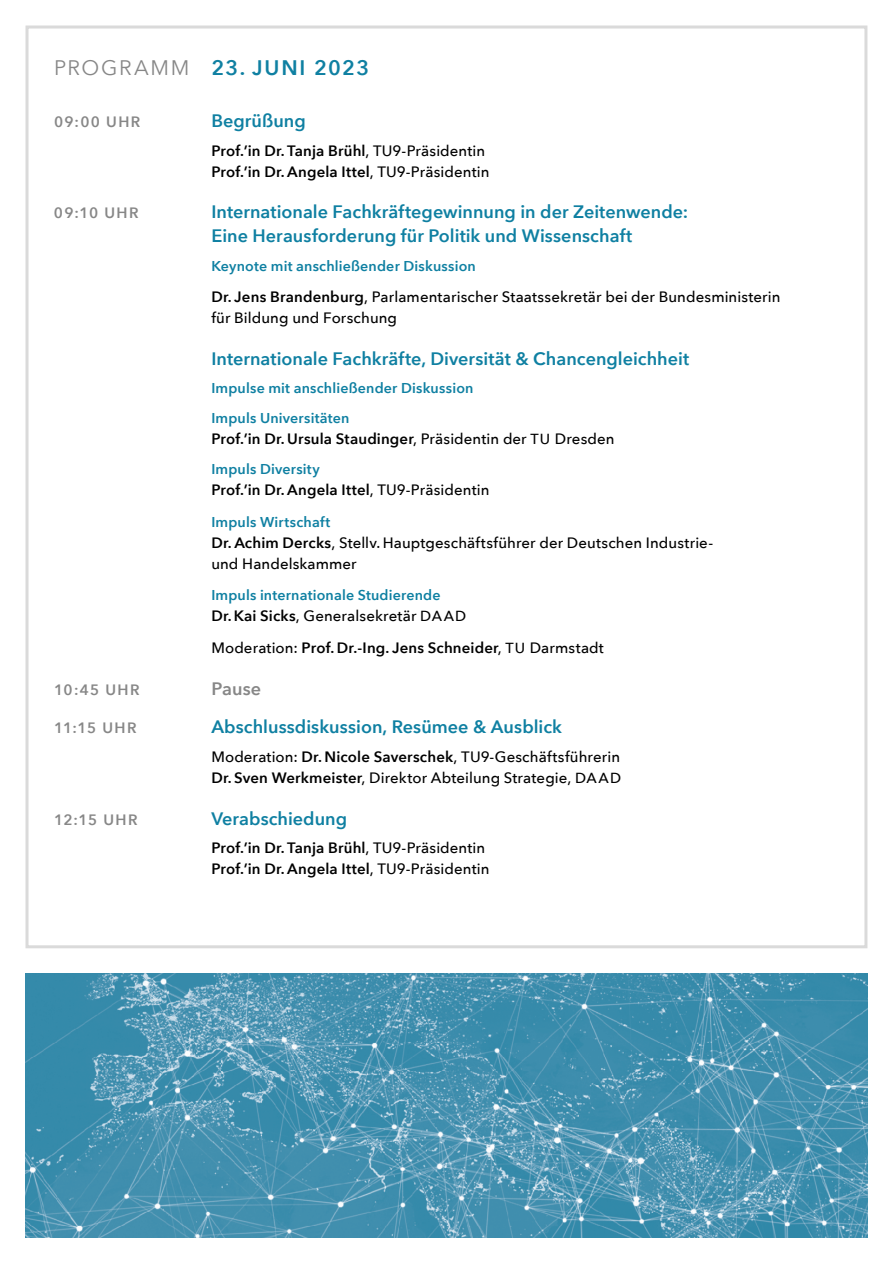
<style>
.page{position:relative;width:893px;height:1263px;background:#fff}
.page>*{position:absolute;margin:0;border:0;box-sizing:border-box;transform-origin:0 0}
.t1{font:600 21px "Avenir Next";letter-spacing:.07em;color:#0f80a2}
.t2{font:600 18px/24px "Avenir Next";color:#0f80a2}
.t3{font:600 18px "Avenir Next";color:#878787}
.t4{font:600 15px/21px "Avenir Next";letter-spacing:.01em;color:#000}
.t5{font:500 15px/21px "Avenir Next";letter-spacing:.005em;color:#000}
.t6{font:600 15px "Avenir Next";letter-spacing:.095em;color:#878787}
.t7{font:600 14.25px/30px "Avenir Next";letter-spacing:.015em;color:#0f80a2}
.s1{font-weight:400;color:#878787}
.s2{font-weight:500}
.s3{font-weight:600}
.s4{font-weight:500;font-size:14.55px}
.s5{font-size:14.55px}
</style>
<div class="page">
<img style="left:26px;top:974px;width:841px;height:263px">
<h1 class="t1" style="left:54px;top:50px;width:317px"><span class="s1">PROGRAMM</span> 23. JUNI 2023</h1>
<p class="t6" style="left:54px;top:109px;width:88px">09:00 UHR</p>
<p class="t2" style="left:211px;top:109px;width:96px">Begrüßung</p>
<p class="t4" style="left:211px;top:140px;width:280px">Prof.’in Dr. Tanja Brühl<span class="s2">, TU9-Präsidentin<br></span>Prof.’in Dr. Angela Ittel<span class="s2">, TU9-Präsidentin</span></p>
<p class="t6" style="left:54px;top:200px;width:86px">09:10 UHR</p>
<p class="t2" style="left:211px;top:200px;width:478px">Internationale Fachkräftegewinnung in der Zeitenwende:<br>Eine Herausforderung für Politik und Wissenschaft</p>
<p class="t7" style="left:211px;top:250px;width:266px">Keynote mit anschließender Diskussion</p>
<p class="t5" style="left:211px;top:286px;width:571px"><span class="s3">Dr. Jens Brandenburg</span>, Parlamentarischer Staatssekretär bei der Bundesministerin für Bildung und Forschung</p>
<p class="t2" style="left:211px;top:346px;width:479px">Internationale Fachkräfte, Diversität &amp; Chancengleichheit</p>
<p class="t7" style="left:211px;top:373px;width:264px">Impulse mit anschließender Diskussion<br>Impuls Universitäten</p>
<p class="t4" style="left:211px;top:428px;width:405px">Prof.’in Dr. Ursula Staudinger<span class="s2">, Präsidentin der</span> <span class="s4">TU</span> <span class="s2">Dresden</span></p>
<p class="t7" style="left:211px;top:454px;width:110px">Impuls Diversity</p>
<p class="t4" style="left:211px;top:479px;width:280px">Prof.’in Dr. Angela Ittel<span class="s2">, TU9-Präsidentin</span></p>
<p class="t7" style="left:211px;top:507px;width:120px">Impuls Wirtschaft</p>
<p class="t5" style="left:211px;top:532px;width:503px"><span class="s3">Dr. Achim Dercks</span>, Stellv. Hauptgeschäftsführer der Deutschen Industrie&shy;und Handelskammer</p>
<p class="t7" style="left:211px;top:580px;width:231px">Impuls internationale Studierende</p>
<p class="t4" style="left:211px;top:600px;width:394px;line-height:31.5px">Dr.Kai Sicks<span class="s2">, Generalsekretär</span> <span class="s4">DAAD<br></span><span class="s2">Moderation:</span> Prof. Dr.-Ing. Jens Schneider<span class="s2">,</span> <span class="s4">TU</span> <span class="s2">Darmstadt</span></p>
<p class="t6" style="left:54px;top:677px;width:87px">10:45 UHR</p>
<p class="t3" style="left:211px;top:673px;width:51px">Pause</p>
<p class="t6" style="left:54px;top:715px;width:84px">11:15 UHR</p>
<p class="t2" style="left:211px;top:715px;width:352px">Abschlussdiskussion, Resümee &amp; Ausblick</p>
<p class="t5" style="left:211px;top:745px;width:411px">Moderation: <span class="s3">Dr. Nicole Saverschek</span>, TU9-Geschäftsführerin<br><span class="s3">Dr. Sven Werkmeister</span>, Direktor Abteilung Strategie, <span class="s5">DAAD</span></p>
<p class="t6" style="left:54px;top:806px;width:85px">12:15 UHR</p>
<p class="t2" style="left:211px;top:806px;width:137px">Verabschiedung</p>
<p class="t4" style="left:211px;top:837px;width:280px">Prof.’in Dr. Tanja Brühl<span class="s2">, TU9-Präsidentin<br></span>Prof.’in Dr. Angela Ittel<span class="s2">, TU9-Präsidentin</span></p>
</div>
